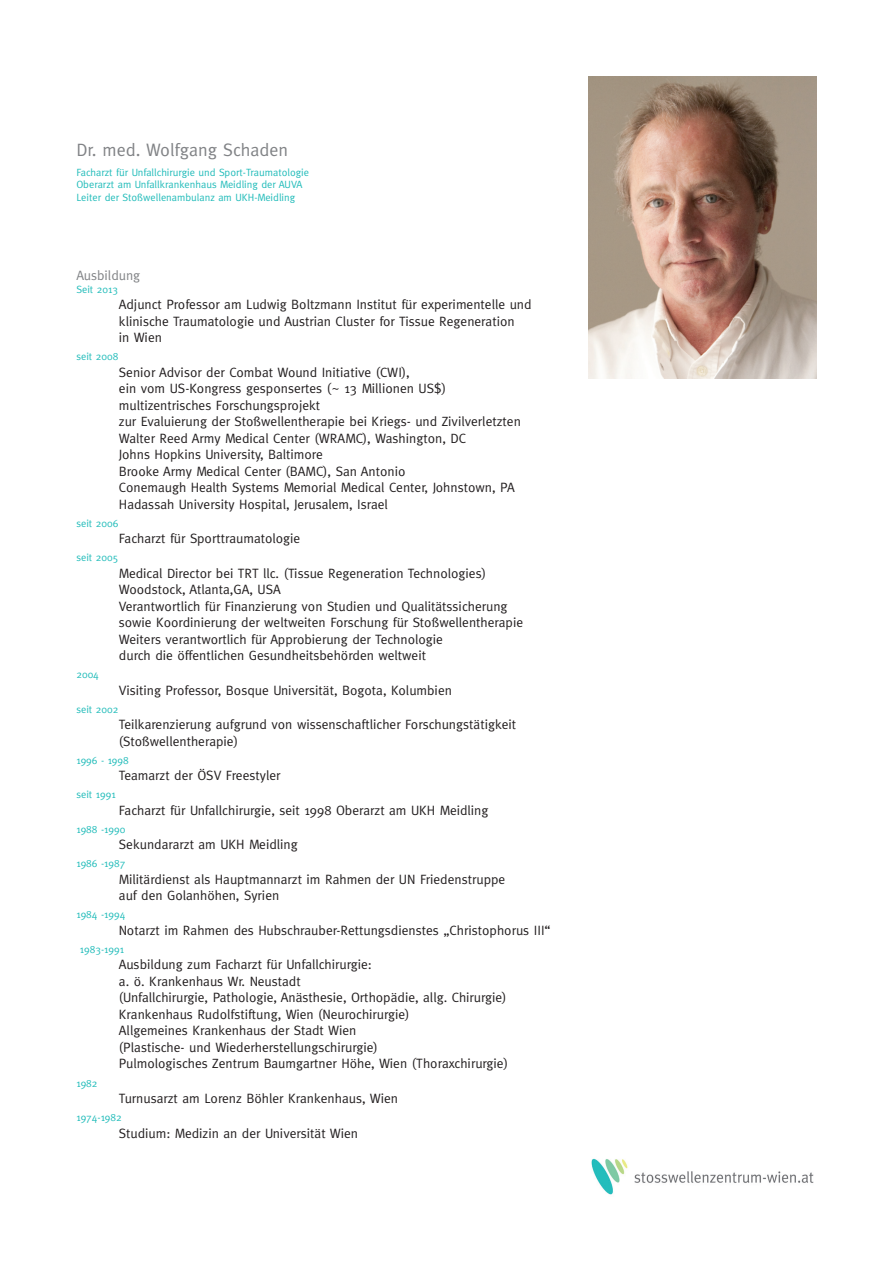
<style>
.page{position:relative;width:893px;height:1263px;background:#fff}
.page>*{position:absolute;margin:0;border:0;box-sizing:border-box;transform-origin:0 0}
.t1{font:18px "Meta";color:#818386}
.t2{font:13.5px/16.5px "Meta";color:#231f20}
.t3{font:13.5px "Meta";color:#818386}
.t4{font:10.5px/12.6px "Meta";color:#22bcba}
</style>
<div class="page">
<img style="left:591px;top:1158px;width:223px;height:37px">
<img style="left:589px;top:77px;width:227px;height:301px">
<h1 class="t1" style="left:76px;top:139px;width:213px">Dr. med. Wolfgang Schaden</h1>
<p class="t4" style="left:76px;top:165px;width:234px">Facharzt für Unfallchirurgie und Sport-Traumatologie<br>Oberarzt am Unfallkrankenhaus Meidling der AUVA<br>Leiter der Stoßwellenambulanz am UKH-Meidling</p>
<p class="t3" style="left:76px;top:268px;width:65px">Ausbildung</p>
<p class="t4" style="left:76px;top:283px;width:43px">Seit 2013</p>
<p class="t2" style="left:119px;top:296px;width:414px">Adjunct Professor am Ludwig Boltzmann Institut für experimentelle und klinische Traumatologie und Austrian Cluster for Tissue Regeneration<br>in Wien</p>
<p class="t4" style="left:76px;top:350px;width:43px">seit 2008</p>
<p class="t2" style="left:119px;top:364px;width:403px">Senior Advisor der Combat Wound Initiative (CWI),<br>ein vom US-Kongress gesponsertes (~ 13 Millionen US$) multizentrisches Forschungsprojekt<br>zur Evaluierung der Stoßwellentherapie bei Kriegs- und Zivilverletzten Walter Reed Army Medical Center (WRAMC), Washington, DC<br>Johns Hopkins University, Baltimore<br>Brooke Army Medical Center (BAMC), San Antonio<br>Conemaugh Health Systems Memorial Medical Center, Johnstown, PA Hadassah University Hospital, Jerusalem, Israel</p>
<p class="t4" style="left:76px;top:517px;width:43px">seit 2006</p>
<p class="t2" style="left:119px;top:530px;width:183px">Facharzt für Sporttraumatologie</p>
<p class="t4" style="left:76px;top:551px;width:43px">seit 2005</p>
<p class="t2" style="left:119px;top:565px;width:406px">Medical Director bei TRT llc. (Tissue Regeneration Technologies)<br>Woodstock, Atlanta,GA, USA<br>Verantwortlich für Finanzierung von Studien und Qualitätssicherung sowie Koordinierung der weltweiten Forschung für Stoßwellentherapie Weiters verantwortlich für Approbierung der Technologie<br>durch die öffentlichen Gesundheitsbehörden weltweit</p>
<p class="t4" style="left:76px;top:668px;width:24px">2004</p>
<p class="t2" style="left:119px;top:682px;width:335px">Visiting Professor, Bosque Universität, Bogota, Kolumbien</p>
<p class="t4" style="left:76px;top:703px;width:43px">seit 2002</p>
<p class="t2" style="left:119px;top:716px;width:399px">Teilkarenzierung aufgrund von wissenschaftlicher Forschungstätigkeit (Stoßwellentherapie)</p>
<p class="t4" style="left:76px;top:754px;width:54px">1996 - 1998</p>
<p class="t2" style="left:119px;top:767px;width:163px">Teamarzt der ÖSV Freestyler</p>
<p class="t4" style="left:76px;top:788px;width:41px">seit 1991</p>
<p class="t2" style="left:119px;top:802px;width:371px">Facharzt für Unfallchirurgie, seit 1998 Oberarzt am UKH Meidling</p>
<p class="t4" style="left:76px;top:823px;width:50px">1988 -1990</p>
<p class="t2" style="left:119px;top:836px;width:180px">Sekundararzt am UKH Meidling</p>
<p class="t4" style="left:76px;top:857px;width:50px">1986 -1987</p>
<p class="t2" style="left:119px;top:871px;width:388px">Militärdienst als Hauptmannarzt im Rahmen der UN Friedenstruppe auf den Golanhöhen, Syrien</p>
<p class="t4" style="left:76px;top:908px;width:50px">1984 -1994</p>
<p class="t2" style="left:119px;top:922px;width:433px">Notarzt im Rahmen des Hubschrauber-Rettungsdienstes „Christophorus III“</p>
<p class="t4" style="left:80px;top:943px;width:45px">1983-1991</p>
<p class="t2" style="left:119px;top:956px;width:391px">Ausbildung zum Facharzt für Unfallchirurgie:<br>a. ö. Krankenhaus Wr. Neustadt<br>(Unfallchirurgie, Pathologie, Anästhesie, Orthopädie, allg. Chirurgie)<br>Krankenhaus Rudolfstiftung, Wien (Neurochirurgie)<br>Allgemeines Krankenhaus der Stadt Wien<br>(Plastische- und Wiederherstellungschirurgie)<br>Pulmologisches Zentrum Baumgartner Höhe, Wien (Thoraxchirurgie)</p>
<p class="t4" style="left:76px;top:1076px;width:23px">1982</p>
<p class="t2" style="left:119px;top:1090px;width:281px">Turnusarzt am Lorenz Böhler Krankenhaus, Wien</p>
<p class="t4" style="left:76px;top:1111px;width:47px">1974-1982</p>
<p class="t2" style="left:119px;top:1124px;width:241px">Studium: Medizin an der Universität Wien</p>
</div>
